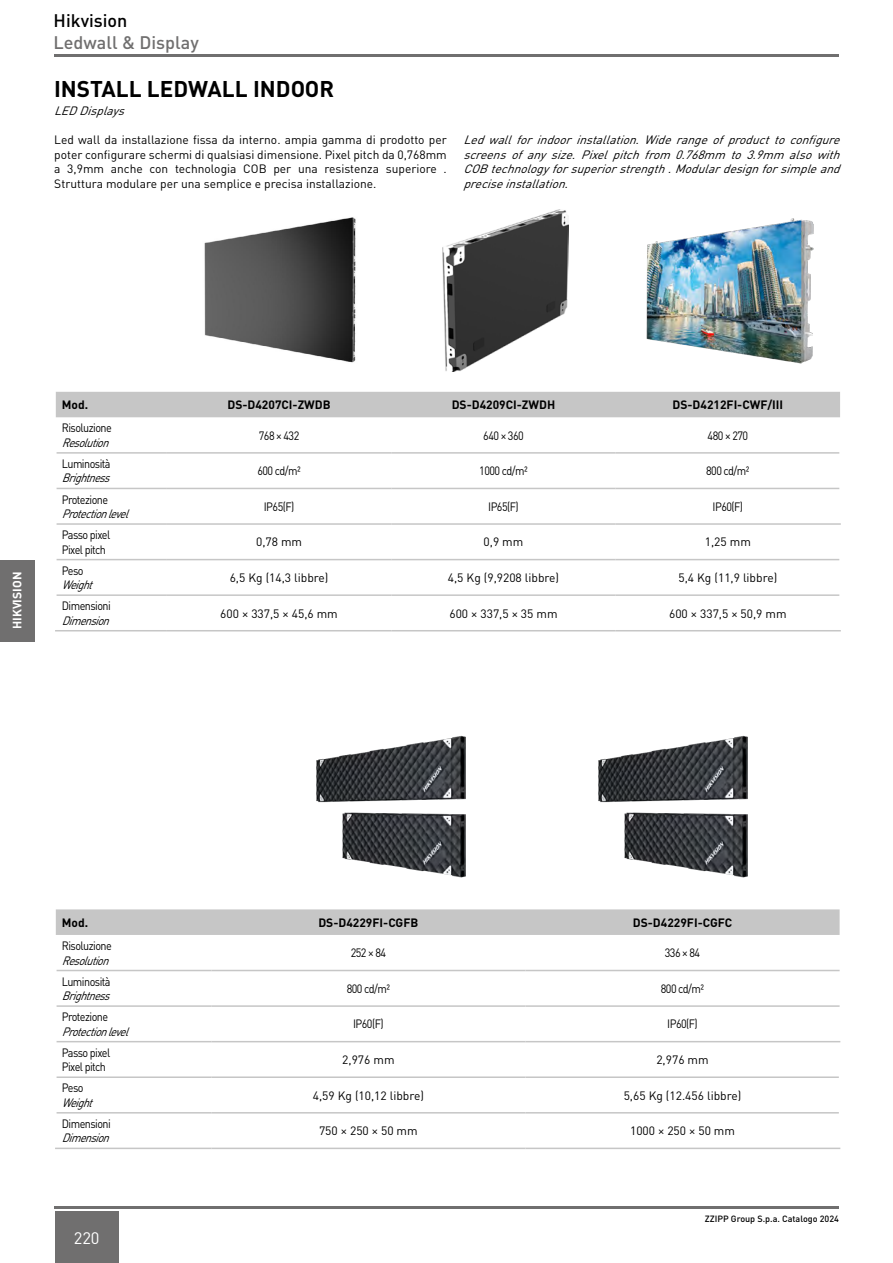
<style>
.page{position:relative;width:893px;height:1263px;background:#fff}
.page>*{position:absolute;margin:0;border:0;box-sizing:border-box;transform-origin:0 0}
.t1{font:700 22.5px "DIN Pro";color:#000}
.t2{font:500 18px "DIN Pro";color:#706f6f}
.t3{font:500 18px "DIN Pro";color:#000}
.t4{font:16.5px "DIN Pro";color:#fff}
.t5{font:12px/14.4px "DIN Pro";letter-spacing:-.05em;color:#000;text-align:justify}
.t6{font:12px "DIN Pro";letter-spacing:-.05em;color:#000;scale:.9 1}
.t7{font:italic 12px/14.4px "DIN Pro";color:#000;text-align:justify}
.t8{font:12px "DIN Pro";color:#000}
.t9{font:italic 12px "DIN Pro";color:#000;scale:.9 1}
.t10{font:700 12px "DIN Pro";color:#000}
.t11{font:700 12px "DIN Pro";color:#fff}
.t12{font:500 9px "DIN Pro";color:#000}
</style>
<div class="page">
<hr style="left:54px;top:54px;width:785px;height:2px;background:#706f6f">
<hr style="left:54px;top:1207px;width:785px;height:2px;background:#706f6f">
<div style="left:55px;top:1212px;width:64px;height:51px;background:#706f6f"></div>
<div style="left:0;top:560px;width:34px;height:81px;background:#706f6f"></div>
<img style="left:204px;top:217px;width:152px;height:146px">
<img style="left:443px;top:209px;width:125px;height:163px">
<img style="left:646px;top:218px;width:168px;height:146px">
<div style="left:56px;top:392px;width:784px;height:25px;background:#c6c6c6"></div>
<hr style="left:57px;top:452px;width:110px;height:2px;background:#c6c6c6">
<hr style="left:167px;top:452px;width:224px;height:2px;background:#c6c6c6">
<hr style="left:391px;top:452px;width:225px;height:2px;background:#c6c6c6">
<hr style="left:616px;top:452px;width:223px;height:2px;background:#c6c6c6">
<hr style="left:57px;top:488px;width:110px;height:1px;background:#c6c6c6">
<hr style="left:167px;top:488px;width:224px;height:1px;background:#c6c6c6">
<hr style="left:391px;top:488px;width:225px;height:1px;background:#c6c6c6">
<hr style="left:616px;top:488px;width:223px;height:1px;background:#c6c6c6">
<hr style="left:57px;top:523px;width:110px;height:2px;background:#c6c6c6">
<hr style="left:167px;top:523px;width:224px;height:2px;background:#c6c6c6">
<hr style="left:391px;top:523px;width:225px;height:2px;background:#c6c6c6">
<hr style="left:616px;top:523px;width:225px;height:2px;background:#c6c6c6">
<hr style="left:57px;top:559px;width:110px;height:1px;background:#c6c6c6">
<hr style="left:167px;top:559px;width:224px;height:1px;background:#c6c6c6">
<hr style="left:391px;top:559px;width:225px;height:1px;background:#c6c6c6">
<hr style="left:616px;top:559px;width:223px;height:1px;background:#c6c6c6">
<hr style="left:57px;top:594px;width:110px;height:2px;background:#c6c6c6">
<hr style="left:167px;top:594px;width:224px;height:2px;background:#c6c6c6">
<hr style="left:391px;top:594px;width:225px;height:2px;background:#c6c6c6">
<hr style="left:616px;top:594px;width:223px;height:2px;background:#c6c6c6">
<hr style="left:55px;top:630px;width:112px;height:1px;background:#c6c6c6">
<hr style="left:167px;top:630px;width:224px;height:1px;background:#c6c6c6">
<hr style="left:391px;top:630px;width:225px;height:1px;background:#c6c6c6">
<hr style="left:616px;top:630px;width:225px;height:1px;background:#c6c6c6">
<img style="left:316px;top:735px;width:150px;height:143px">
<img style="left:598px;top:735px;width:150px;height:143px">
<div style="left:56px;top:909px;width:784px;height:26px;background:#c6c6c6"></div>
<hr style="left:57px;top:970px;width:154px;height:1px;background:#c6c6c6">
<hr style="left:211px;top:970px;width:314px;height:1px;background:#c6c6c6">
<hr style="left:525px;top:970px;width:315px;height:1px;background:#c6c6c6">
<hr style="left:57px;top:1005px;width:154px;height:2px;background:#c6c6c6">
<hr style="left:211px;top:1005px;width:314px;height:2px;background:#c6c6c6">
<hr style="left:525px;top:1005px;width:315px;height:2px;background:#c6c6c6">
<hr style="left:57px;top:1041px;width:154px;height:1px;background:#c6c6c6">
<hr style="left:211px;top:1041px;width:314px;height:1px;background:#c6c6c6">
<hr style="left:525px;top:1041px;width:315px;height:1px;background:#c6c6c6">
<hr style="left:57px;top:1076px;width:154px;height:2px;background:#c6c6c6">
<hr style="left:211px;top:1076px;width:314px;height:2px;background:#c6c6c6">
<hr style="left:525px;top:1076px;width:314px;height:2px;background:#c6c6c6">
<hr style="left:57px;top:1112px;width:154px;height:1px;background:#c6c6c6">
<hr style="left:211px;top:1112px;width:314px;height:1px;background:#c6c6c6">
<hr style="left:525px;top:1112px;width:314px;height:1px;background:#c6c6c6">
<hr style="left:55px;top:1147px;width:156px;height:2px;background:#c6c6c6">
<hr style="left:211px;top:1147px;width:314px;height:2px;background:#c6c6c6">
<hr style="left:525px;top:1147px;width:315px;height:2px;background:#c6c6c6">
<h2 class="t3" style="left:54px;top:8px;width:75px">Hikvision</h2>
<h2 class="t2" style="left:54px;top:30px;width:147px">Ledwall &amp; Display</h2>
<p class="t1" style="left:54px;top:70px;width:282px">INSTALL LEDWALL INDOOR</p>
<p class="t7" style="left:54px;top:103px;width:77px">LEDDisplays</p>
<p class="t5" style="left:54px;top:132px;width:394px">Led wall da installazione fissa da interno. ampia gamma di prodotto per poter configurare schermi di qualsiasi dimensione. Pixel pitch da 0,768mm a 3,9mm anche con technologia COB per una resistenza superiore .<br>Struttura modulare per una semplice e precisa installazione.</p>
<p class="t7" style="left:463px;top:132px;width:383px">Ledwallforindoorinstallation.Widerangeofproducttoconfigure screensofanysize.Pixelpitchfrom 0.768mm to3.9mm alsowith COBtechnologyforsuperiorstrength.Modulardesignforsimpleand preciseinstallation.</p>
<p class="t11" style="left:7px;top:629px;width:59px;rotate:-90deg">HIKVISION</p>
<p class="t10" style="left:62px;top:395px;width:28px">Mod.</p>
<p class="t10" style="left:227px;top:395px;width:105px">DS-D4207CI-ZWDB</p>
<p class="t10" style="left:452px;top:395px;width:105px">DS-D4209CI-ZWDH</p>
<p class="t10" style="left:672px;top:395px;width:112px">DS-D4212FI-CWF/III</p>
<p class="t6" style="left:62px;top:420px;width:57px">Risoluzione</p>
<p class="t9" style="left:62px;top:434px;width:59px">Resolution</p>
<p class="t6" style="left:259px;top:427px;width:47px">768 × 432</p>
<p class="t6" style="left:483px;top:427px;width:47px">640 × 360</p>
<p class="t6" style="left:708px;top:427px;width:47px">480 × 270</p>
<p class="t6" style="left:62px;top:456px;width:56px">Luminosità</p>
<p class="t9" style="left:62px;top:470px;width:60px">Brightness</p>
<p class="t6" style="left:62px;top:491px;width:53px">Protezione</p>
<p class="t9" style="left:62px;top:505px;width:81px">Protectionlevel</p>
<p class="t6" style="left:62px;top:527px;width:55px">Passo pixel</p>
<p class="t6" style="left:62px;top:541px;width:51px">Pixel pitch</p>
<p class="t6" style="left:62px;top:562px;width:26px">Peso</p>
<p class="t9" style="left:62px;top:577px;width:41px">Weight</p>
<p class="t6" style="left:62px;top:598px;width:56px">Dimensioni</p>
<p class="t9" style="left:62px;top:612px;width:60px">Dimension</p>
<p class="t6" style="left:257px;top:463px;width:50px">600 cd/m²</p>
<p class="t6" style="left:479px;top:463px;width:55px">1000 cd/m²</p>
<p class="t6" style="left:706px;top:463px;width:50px">800 cd/m²</p>
<p class="t6" style="left:264px;top:498px;width:35px">IP65(F)</p>
<p class="t6" style="left:488px;top:498px;width:35px">IP65(F)</p>
<p class="t6" style="left:713px;top:498px;width:35px">IP60(F)</p>
<p class="t5" style="left:256px;top:534px;width:48px">0,78 mm</p>
<p class="t5" style="left:484px;top:534px;width:41px">0,9 mm</p>
<p class="t5" style="left:705px;top:534px;width:48px">1,25 mm</p>
<p class="t8" style="left:230px;top:569px;width:100px">6,5 Kg (14,3 libbre)</p>
<p class="t8" style="left:448px;top:569px;width:113px">4,5 Kg (9,9208 libbre)</p>
<p class="t8" style="left:678px;top:569px;width:100px">5,4 Kg (11,9 libbre)</p>
<p class="t8" style="left:220px;top:605px;width:119px">600 × 337,5 × 45,6 mm</p>
<p class="t8" style="left:449px;top:605px;width:110px">600 × 337,5 × 35 mm</p>
<p class="t8" style="left:669px;top:605px;width:119px">600 × 337,5 × 50,9 mm</p>
<p class="t10" style="left:62px;top:912px;width:28px">Mod.</p>
<p class="t10" style="left:318px;top:912px;width:102px">DS-D4229FI-CGFB</p>
<p class="t10" style="left:633px;top:912px;width:101px">DS-D4229FI-CGFC</p>
<p class="t6" style="left:62px;top:938px;width:57px">Risoluzione</p>
<p class="t9" style="left:62px;top:952px;width:59px">Resolution</p>
<p class="t6" style="left:351px;top:945px;width:41px">252 × 84</p>
<p class="t6" style="left:665px;top:945px;width:41px">336 × 84</p>
<p class="t6" style="left:62px;top:973px;width:56px">Luminosità</p>
<p class="t9" style="left:62px;top:987px;width:60px">Brightness</p>
<p class="t6" style="left:62px;top:1009px;width:53px">Protezione</p>
<p class="t9" style="left:62px;top:1023px;width:81px">Protectionlevel</p>
<p class="t6" style="left:62px;top:1044px;width:55px">Passo pixel</p>
<p class="t6" style="left:62px;top:1059px;width:51px">Pixel pitch</p>
<p class="t6" style="left:62px;top:1080px;width:26px">Peso</p>
<p class="t9" style="left:62px;top:1094px;width:41px">Weight</p>
<p class="t6" style="left:62px;top:1115px;width:56px">Dimensioni</p>
<p class="t9" style="left:62px;top:1130px;width:60px">Dimension</p>
<h3 class="t4" style="left:74px;top:1226px;width:27px">220</h3>
<p class="t6" style="left:347px;top:980px;width:50px">800 cd/m²</p>
<p class="t6" style="left:661px;top:980px;width:50px">800 cd/m²</p>
<p class="t6" style="left:353px;top:1016px;width:35px">IP60(F)</p>
<p class="t6" style="left:667px;top:1016px;width:35px">IP60(F)</p>
<p class="t5" style="left:342px;top:1052px;width:54px">2,976 mm</p>
<p class="t5" style="left:656px;top:1052px;width:54px">2,976 mm</p>
<p class="t8" style="left:313px;top:1087px;width:113px">4,59 Kg (10,12 libbre)</p>
<p class="t8" style="left:624px;top:1087px;width:119px">5,65 Kg (12.456 libbre)</p>
<p class="t8" style="left:319px;top:1123px;width:100px">750 × 250 × 50 mm</p>
<p class="t8" style="left:630px;top:1123px;width:106px">1000 × 250 × 50 mm</p>
<p class="t12" style="left:705px;top:1213px;width:136px">ZZIPP Group S.p.a. Catalogo 2024</p>
</div>
